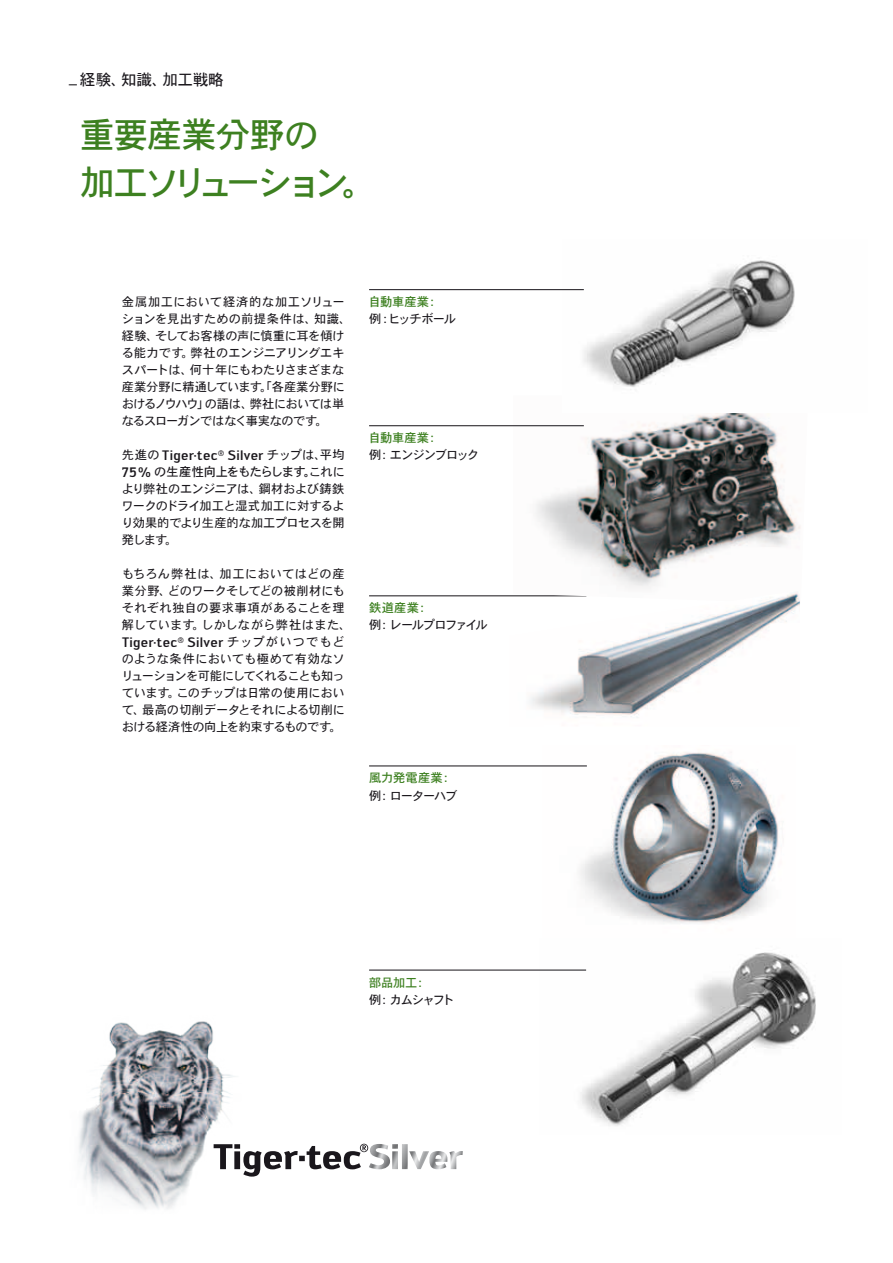
<style>
.page{position:relative;width:893px;height:1263px;background:#fff}
.page>*{position:absolute;margin:0;border:0;box-sizing:border-box;transform-origin:0 0}
.t1{font:500 34.95px/48px "URW Heisei Gothic";letter-spacing:-.08em;color:#3d8020}
.t2{font:15.6px "URW Heisei Gothic";letter-spacing:-.02em;color:#1a171c}
.t3{font:500 13.5px "Walter PRO";letter-spacing:.015em;color:#1a171c}
.t4{font:12.3px/17px "URW Heisei Gothic";letter-spacing:-.03em;color:#1a171c;text-align:justify}
.t5{font:12.3px/17px "URW Heisei Gothic";letter-spacing:.015em;color:#1a171c}
.t6{font:500 12.3px "URW Heisei Gothic";letter-spacing:.005em;color:#3d8020}
.t7{font:12.3px "URW Heisei Gothic";letter-spacing:-.125em;color:#1a171c}
.t8{font:12.3px "URW Heisei Gothic";letter-spacing:-.085em;color:#1a171c}
.s1{font-family:"URW Heisei Gothic";font-weight:400;font-size:12.3px}
.s2{font-family:"URW Heisei Gothic";font-size:12.3px}
.s3{font-family:"Walter PRO";font-weight:500;font-size:13.5px}
.s4{font-weight:500}
</style>
<div class="page">
<img style="left:543px;top:752px;width:236px;height:172px">
<hr style="left:369px;top:765px;width:218px;height:1px;background:#1a171c">
<hr style="left:369px;top:595px;width:217px;height:1px;background:#1a171c">
<img style="left:513px;top:413px;width:288px;height:175px">
<img style="left:563px;top:260px;width:232px;height:127px">
<hr style="left:369px;top:425px;width:215px;height:1px;background:#1a171c">
<img style="left:540px;top:952px;width:276px;height:174px">
<hr style="left:369px;top:969px;width:217px;height:1px;background:#1a171c">
<hr style="left:369px;top:289px;width:215px;height:1px;background:#1a171c">
<svg style="left:248px;top:1144px;width:120px;height:32px"></svg>
<img style="left:369px;top:1144px;width:94px;height:25px">
<img style="left:79px;top:1021px;width:169px;height:189px">
<img style="left:510px;top:592px;width:290px;height:125px">
<p class="t2" style="left:68px;top:68px;width:158px"><sup>_</sup>経験、知識、加工戦略</p>
<h1 class="t1" style="left:80px;top:109px;width:298px">重要産業分野の<br>加工ソリューション。</h1>
<p class="t4" style="left:122px;top:293px;width:231px;text-align:left">金属加工において経済的な加工ソリューションを見出すための前提条件は、知識、経験、そしてお客様の声に慎重に耳を傾ける能力です。弊社のエンジニアリングエキスパートは、何十年にもわたりさまざまな産業分野に精通しています「。各産業分野におけるノウハウ」の語は、弊社においては単なるスローガンではなく事実なのです。</p>
<p class="t3" style="left:122px;top:447px;width:224px"><span class="s1">先進の</span> Tiger·tec<sup>®</sup> Silver <span class="s1">チップは、</span><span class="s2">平均</span></p>
<p class="t4" style="left:122px;top:463px;width:225px"><span class="s3">75%</span> <span class="s4">の生産性向上をもたらします。</span>これにより弊社のエンジニアは、鋼材および鋳鉄ワークのドライ加工と湿式加工に対するより効果的でより生産的な加工プロセスを開発します。</p>
<p class="t5" style="left:122px;top:565px;width:231px">もちろん弊社は、加工においてはどの産業分野、どのワークそしてどの被削材にもそれぞれ独自の要求事項があることを理解しています。しかしながら弊社はまた、</p>
<p class="t3" style="left:122px;top:634px;width:224px">Tiger·tec<sup>®</sup> Silver <span class="s1">チップがいつでもど</span></p>
<p class="t4" style="left:121px;top:650px;width:225px">のような条件においても極めて有効なソリューションを可能にしてくれることも知っています。このチップは日常の使用において、最高の切削データとそれによる切削における経済性の向上を約束するものです。</p>
<p class="t6" style="left:369px;top:293px;width:71px">自動車産業：</p>
<p class="t4" style="left:369px;top:310px;width:88px">例：ヒッチボール</p>
<p class="t6" style="left:369px;top:429px;width:71px">自動車産業：</p>
<p class="t8" style="left:369px;top:446px;width:112px">例：エンジンブロック</p>
<p class="t6" style="left:369px;top:599px;width:61px">鉄道産業：</p>
<p class="t7" style="left:369px;top:616px;width:120px">例：レールプロファイル</p>
<p class="t6" style="left:369px;top:769px;width:85px">風力発電産業：</p>
<p class="t4" style="left:369px;top:786px;width:90px">例：ローターハブ</p>
<p class="t6" style="left:369px;top:973px;width:59px">部品加工：</p>
<p class="t4" style="left:369px;top:990px;width:87px">例：カムシャフト</p>
</div>
